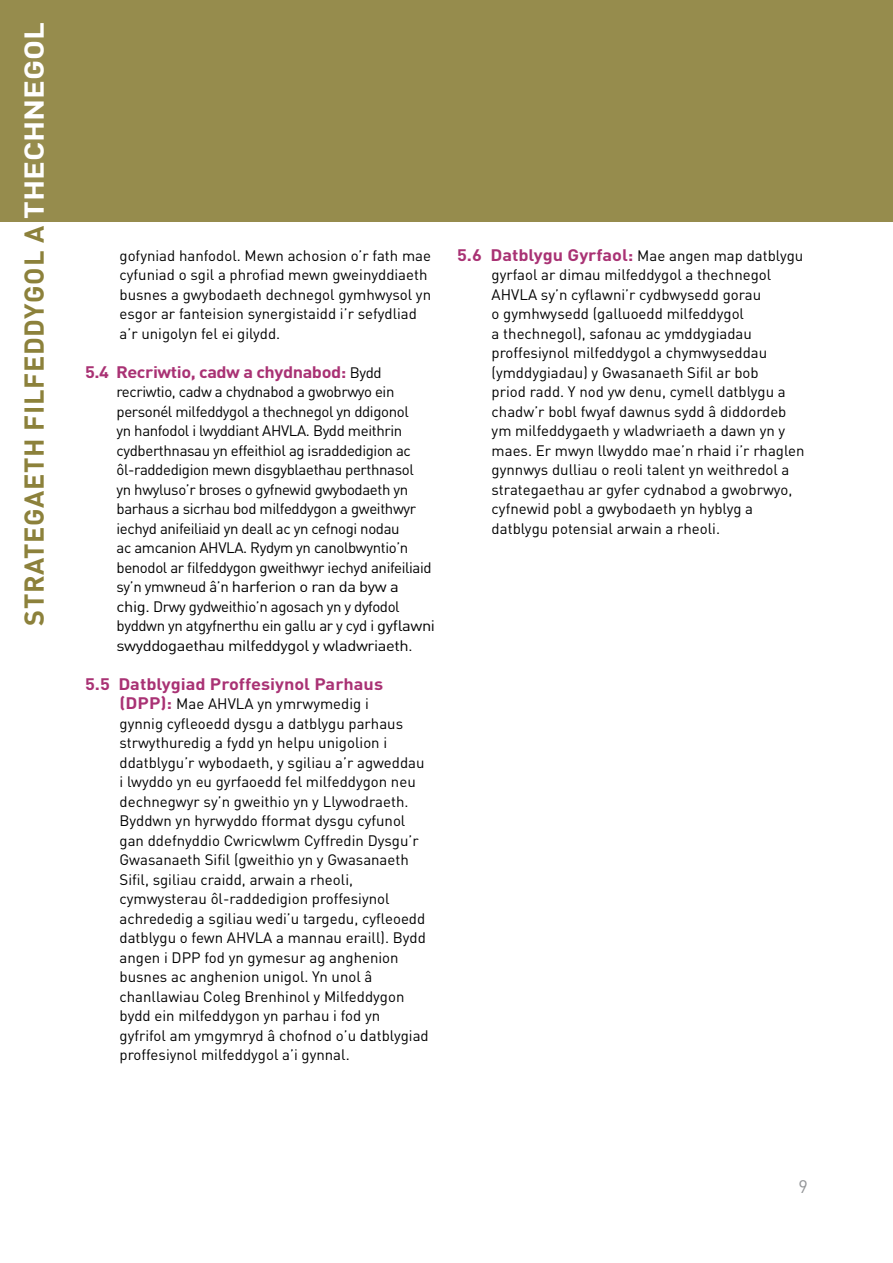
<style>
.page{position:relative;width:893px;height:1263px;background:#fff}
.page>*{position:absolute;margin:0;border:0;box-sizing:border-box;transform-origin:0 0}
.t1{font:700 27px "DIN";letter-spacing:.025em;color:#8c813b}
.t2{font:18px "DIN";color:#939598}
.t3{font:700 16.5px "DIN";color:#a93274;scale:1.1 1}
.t4{font:700 16.5px "DIN";letter-spacing:-.025em;color:#a93274;scale:1.1 1}
.t5{font:15px/19.5px "DIN";color:#000}
.t6{font:15px/19.5px "DIN";letter-spacing:-.025em;color:#000}
.s1{color:#fff}
.s2{font-weight:400;font-size:15px;color:#000}
.s3{font-weight:700;font-size:16.5px;color:#a93274}
.s4{font-size:16.5px}
</style>
<div class="page">
<div style="left:0;top:0;width:893px;height:222px;background:#968c4d"></div>
<h1 class="t1" style="left:16px;top:626px;width:605px;rotate:-90deg">STRATEGAETH FILFEDDYGOL A <span class="s1">THECHNEGOL</span></h1>
<p class="t5" style="left:120px;top:245px;width:313px">gofyniad hanfodol. Mewn achosion o’r fath mae cyfuniad o sgil a phrofiad mewn gweinyddiaeth busnes a gwybodaeth dechnegol gymhwysol yn esgor ar fanteision synergistaidd i’r sefydliad a’r unigolyn fel ei gilydd.</p>
<p class="t4" style="left:85px;top:361px;width:271px">5.4 Recriwtio, cadw a chydnabod: <span class="s2">Bydd</span></p>
<p class="t6" style="left:117px;top:382px;width:320px">recriwtio, cadw a chydnabod a gwobrwyo ein personél milfeddygol a thechnegol yn ddigonol<br>yn hanfodol i lwyddiant AHVLA. Bydd meithrin cydberthnasau yn effeithiol ag israddedigion ac ôl-raddedigion mewn disgyblaethau perthnasol<br>yn hwyluso’r broses o gyfnewid gwybodaeth yn barhaus a sicrhau bod milfeddygon a gweithwyr iechyd anifeiliaid yn deall ac yn cefnogi nodau<br>ac amcanion AHVLA. Rydym yn canolbwyntio’n benodol ar filfeddygon gweithwyr iechyd anifeiliaid sy’n ymwneud â’n harferion o ran da byw a chig. Drwy gydweithio’n agosach yn y dyfodol byddwn yn atgyfnerthu ein gallu ar y cyd i gyflawni swyddogaethau milfeddygol y wladwriaeth.</p>
<p class="t3" style="left:85px;top:673px;width:272px">5.5 Datblygiad Proffesiynol Parhaus</p>
<p class="t5" style="left:120px;top:694px;width:311px"><span class="s3">(DPP):</span> Mae AHVLA yn ymrwymedig i<br>gynnig cyfleoedd dysgu a datblygu parhaus strwythuredig a fydd yn helpu unigolion i ddatblygu’r wybodaeth, y sgiliau a’r agweddau i lwyddo yn eu gyrfaoedd fel milfeddygon neu dechnegwyr sy’n gweithio yn y Llywodraeth.<br>Byddwn yn hyrwyddo fformat dysgu cyfunol gan ddefnyddio Cwricwlwm Cyffredin Dysgu’r Gwasanaeth Sifil (gweithio yn y Gwasanaeth Sifil, sgiliau craidd, arwain a rheoli, cymwysterau ôl-raddedigion proffesiynol achrededig a sgiliau wedi’u targedu, cyfleoedd datblygu o fewn AHVLA a mannau eraill). Bydd angen i DPP fod yn gymesur ag anghenion busnes ac anghenion unigol. Yn unol â chanllawiau Coleg Brenhinol y Milfeddygon bydd ein milfeddygon yn parhau i fod yn gyfrifol am ymgymryd â chofnod o’u <span class="s4">d</span>atblygiad proffesiynol milfeddygol a’i gynnal.</p>
<p class="t3" style="left:457px;top:244px;width:316px">5.6 Datblygu Gyrfaol: <span class="s2">Mae angen map datblygu</span></p>
<p class="t5" style="left:492px;top:265px;width:314px">gyrfaol ar dimau milfeddygol a thechnegol AHVLA sy’n cyflawni’r cydbwysedd gorau<br>o gymhwysedd (galluoedd milfeddygol<br>a thechnegol), safonau ac ymddygiadau proffesiynol milfeddygol a chymwyseddau (ymddygiadau) y Gwasanaeth Sifil ar bob<br>priod radd. Y nod yw denu, cymell datblygu a chadw’r bobl fwyaf dawnus sydd â diddordeb ym milfeddygaeth y wladwriaeth a dawn yn y maes. Er mwyn llwyddo mae’n rhaid i’r rhaglen gynnwys dulliau o reoli talent yn weithredol a strategaethau ar gyfer cydnabod a gwobrwyo, cyfnewid pobl a gwybodaeth yn hyblyg a datblygu potensial arwain a rheoli.</p>
<p class="t2" style="left:798px;top:1175px;width:11px">9</p>
</div>
